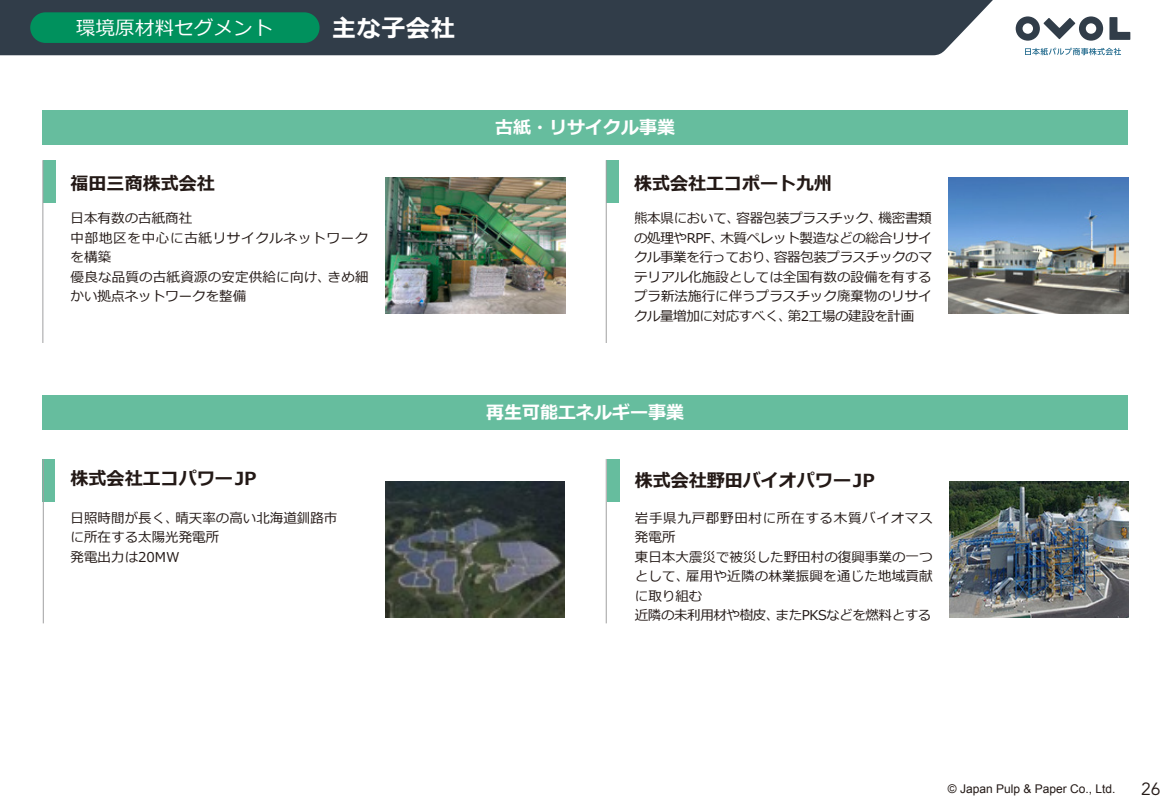
<style>
.page{position:relative;width:1171px;height:810px;background:#fff}
.page>*{position:absolute;margin:0;border:0;box-sizing:border-box;transform-origin:0 0}
.t1{font:700 24px "Meiryo";letter-spacing:.025em;color:#fff}
.t2{font:19.2px "Meiryo";letter-spacing:.025em;color:#fff}
.t3{font:700 18px "Meiryo";color:#231916}
.t4{font:700 18px "Meiryo";color:#fff}
.t5{font:17.55px "Avenir LT Std";color:#231916}
.t6{font:13.5px/19.5px "Meiryo";color:#231916}
.t7{font:13.5px "Meiryo";letter-spacing:-.03em;color:#231916}
.t8{font:13.5px "Meiryo";letter-spacing:.05em;color:#231916}
.t9{font:13.5px/19.5px "Meiryo";letter-spacing:-.025em;color:#231916}
.t10{font:13.5px "Meiryo";letter-spacing:-.02em;color:#231916}
.t11{font:12px "Arial";color:#231916}
</style>
<div class="page">
<div style="left:0;top:0;width:992px;height:55px;background:#313d49"></div>
<svg style="left:1109px;top:17px;width:21px;height:23px"></svg>
<svg style="left:1015px;top:16px;width:87px;height:25px"></svg>
<svg style="left:1025px;top:48px;width:95px;height:7px"></svg>
<img style="left:948px;top:177px;width:180px;height:136px">
<img style="left:385px;top:177px;width:180px;height:136px">
<div style="left:43px;top:160px;width:13px;height:43px;background:#66bd9e"></div>
<hr style="left:43px;top:160px;width:1px;height:183px;background:#a0a0a1">
<div style="left:605px;top:160px;width:13px;height:43px;background:#66bd9e"></div>
<hr style="left:605px;top:160px;width:1px;height:183px;background:#a0a0a1">
<div style="left:43px;top:111px;width:1084px;height:34px;background:#66bd9e"></div>
<img style="left:949px;top:481px;width:179px;height:136px">
<div style="left:606px;top:459px;width:13px;height:42px;background:#66bd9e"></div>
<hr style="left:605px;top:459px;width:1px;height:164px;background:#a0a0a1">
<img style="left:385px;top:481px;width:179px;height:136px">
<div style="left:43px;top:459px;width:12px;height:42px;background:#66bd9e"></div>
<hr style="left:43px;top:459px;width:1px;height:164px;background:#a0a0a1">
<div style="left:43px;top:395px;width:1084px;height:34px;background:#66bd9e"></div>
<div style="left:30px;top:12px;width:289px;height:31px;background:#00915d;border-radius:15px"></div>
<h2 class="t2" style="left:76px;top:15px;width:198px">環境原材料セグメント</h2>
<h3 class="t3" style="left:71px;top:170px;width:145px">福田三商株式会社</h3>
<h1 class="t1" style="left:332px;top:11px;width:124px">主な子会社</h1>
<p class="t6" style="left:71px;top:209px;width:123px">日本有数の古紙商社</p>
<p class="t8" style="left:71px;top:228px;width:299px">中部地区を中心に古紙リサイクルネットワーク</p>
<p class="t6" style="left:71px;top:248px;width:42px">を構築</p>
<p class="t6" style="left:327px;top:268px;width:42px">きめ細</p>
<p class="t6" style="left:71px;top:268px;width:261px">優良な品質の古紙資源の安定供給に向け、かい拠点ネットワークを整備</p>
<h3 class="t4" style="left:495px;top:115px;width:181px">古紙・リサイクル事業</h3>
<h3 class="t3" style="left:634px;top:170px;width:199px">株式会社エコポート九州</h3>
<p class="t10" style="left:736px;top:209px;width:147px">容器包装プラスチック、</p>
<p class="t9" style="left:720px;top:209px;width:213px;text-indent:-86px">熊本県において、<br>木質ペレット製造などの総合リサイ</p>
<p class="t6" style="left:878px;top:209px;width:55px">機密書類</p>
<p class="t9" style="left:634px;top:229px;width:91px">の処理やRPF、</p>
<p class="t7" style="left:774px;top:248px;width:159px">容器包装プラスチックのマ</p>
<p class="t7" style="left:634px;top:248px;width:146px">クル事業を行っており、</p>
<p class="t6" style="left:634px;top:268px;width:299px">テリアル化施設としては全国有数の設備を有する</p>
<p class="t6" style="left:634px;top:287px;width:299px">プラ新法施行に伴うプラスチック廃棄物のリサイ</p>
<p class="t7" style="left:787px;top:306px;width:128px">第2工場の建設を計画</p>
<p class="t7" style="left:634px;top:306px;width:159px">クル量増加に対応すべく、</p>
<h3 class="t4" style="left:486px;top:400px;width:199px">再生可能エネルギー事業</h3>
<h3 class="t3" style="left:71px;top:466px;width:187px">株式会社エコパワーJP</h3>
<h3 class="t3" style="left:634px;top:468px;width:241px">株式会社野田バイオパワーJP</h3>
<p class="t6" style="left:71px;top:509px;width:150px">日照時間が長く、<br>に所在する太陽光発電所発電出力は20MW</p>
<p class="t6" style="left:175px;top:509px;width:163px">晴天率の高い北海道釧路市</p>
<p class="t8" style="left:634px;top:509px;width:299px">岩手県九戸郡野田村に所在する木質バイオマス</p>
<p class="t6" style="left:634px;top:528px;width:42px">発電所</p>
<p class="t6" style="left:634px;top:548px;width:299px">東日本大震災で被災した野田村の復興事業の一つ</p>
<p class="t6" style="left:686px;top:567px;width:248px">雇用や近隣の林業振興を通じた地域貢献</p>
<p class="t6" style="left:634px;top:567px;width:69px">として、に取り組む</p>
<p class="t7" style="left:775px;top:606px;width:157px">またPKSなどを燃料とする</p>
<p class="t7" style="left:634px;top:606px;width:146px">近隣の未利用材や樹皮、</p>
<p class="t11" style="left:947px;top:781px;width:169px">© Japan Pulp &amp; Paper Co., Ltd.</p>
<p class="t5" style="left:1140px;top:778px;width:21px">26</p>
</div>
